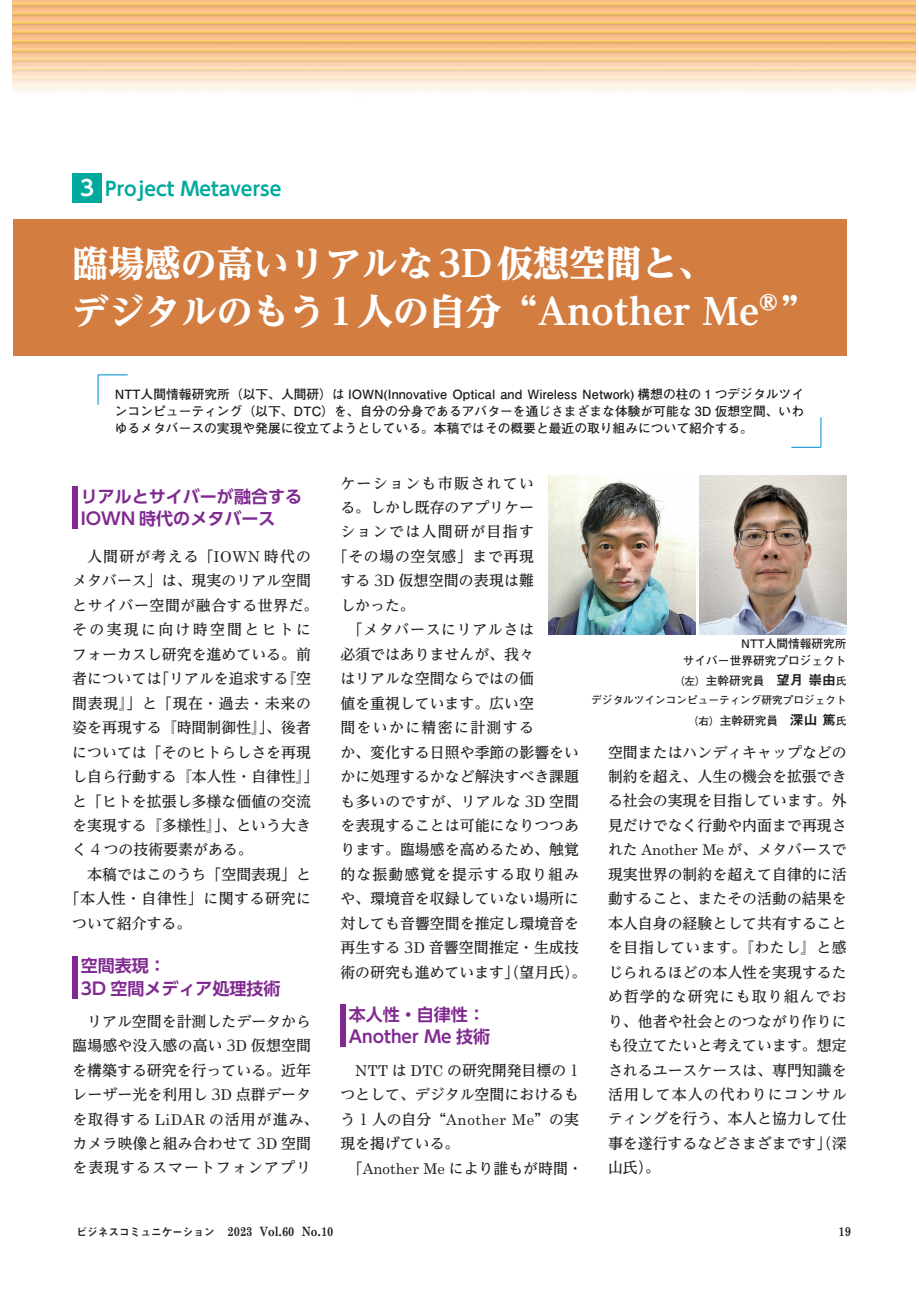
<style>
.page{position:relative;width:919px;height:1289px;background:#fff}
.page>*{position:absolute;margin:0;border:0;box-sizing:border-box;transform-origin:0 0}
.t1{font:800 36.15px/47.8px "UD Reimin Pro";color:#fff}
.t2{font:700 19.2px "UD Shin Go Pro De";color:#00a99d}
.t3{font:700 16.95px/22.4px "UD Shin Go Pro De";color:#802990}
.t4{font:500 14.85px/24.5px "UD Reimin Pro";color:#231f20}
.t5{font:500 14.85px "UD Reimin Pro";letter-spacing:.09em;color:#231f20}
.t6{font:500 14.85px "UD Reimin Pro";letter-spacing:.04em;color:#231f20}
.t7{font:500 14.85px "UD Reimin Pro";letter-spacing:.075em;color:#231f20}
.t8{font:500 14.85px "UD Reimin Pro";letter-spacing:.045em;color:#231f20}
.t9{font:700 12.75px/17px "Futo Go B101 Pro";color:#231f20;text-align:justify}
.t10{font:12.75px "Century Sb Bold SI";color:#231f20;scale:.85 1}
.t11{font:700 11.7px/17px "Futo Go B101 Pro";color:#231f20;text-align:right}
.t12{font:700 10.65px "Futo Go B101 Pro";color:#231f20}
.s1{font-size:21.3px;color:#fff}
.s2{font-family:"Century Sb SI";font-weight:400}
.s3{font-weight:400}
.s4{font-size:10.65px}
.s5{font-family:"Midashi Go Pro MB31";font-weight:400;font-size:13.8px}
.s6{font-family:"Midashi Go Pro MB31";font-size:10.65px}
</style>
<div class="page">
<img style="left:13px;top:0;width:902px;height:91px">
<hr style="left:97px;top:375px;width:2px;height:30px;background:#0694d5">
<hr style="left:98px;top:374px;width:30px;height:1px;background:#0694d5">
<hr style="left:820px;top:417px;width:1px;height:30px;background:#0694d5">
<hr style="left:791px;top:447px;width:30px;height:1px;background:#0694d5">
<div style="left:72px;top:173px;width:30px;height:30px;background:#00a99d"></div>
<div style="left:13px;top:219px;width:833px;height:136px;background:#d37d41"></div>
<img style="left:549px;top:475px;width:146px;height:159px">
<img style="left:699px;top:475px;width:147px;height:159px">
<div style="left:72px;top:486px;width:5px;height:42px;background:#802990"></div>
<div style="left:72px;top:955px;width:5px;height:43px;background:#802990"></div>
<div style="left:340px;top:1003px;width:5px;height:43px;background:#802990"></div>
<p class="t2" style="left:80px;top:173px;width:203px"><span class="s1">3</span> Project Metaverse</p>
<h1 class="t1" style="left:72px;top:239px;width:746px">臨場感の高いリアルな3D仮想空間と、<br>デジタルのもう1人の自分“Another Me®”</h1>
<p class="t9" style="left:115px;top:384px;width:690px">NTT人間情報研究所（以下、人間研）は IOWN(Innovative Optical and Wireless Network) 構想の柱の 1 つデジタルツインコンピューティング（以下、DTC）を、自分の分身であるアバターを通じさまざまな体験が可能な 3D 仮想空間、いわゆるメタバースの実現や発展に役立てようとしている。本稿ではその概要と最近の取り組みについて紹介する。</p>
<p class="t3" style="left:81px;top:484px;width:223px">リアルとサイバーが融合する<br>IOWN 時代のメタバース</p>
<p class="t4" style="left:72px;top:543px;width:248px;text-indent:15px">人間研が考える「<span class="s2">IOWN</span> 時代のメタバース」は、現実のリアル空間とサイバー空間が融合する世界だ。その実現に向け時空間とヒトにフォーカスし研究を進めている。前者については「リアルを追求する『空間表現』」と「現在<span class="s3">・</span>過去<span class="s3">・</span>未来の姿を再現する『時間制御性』」、後者については「そのヒトらしさを再現し自ら行動する『本人性<span class="s3">・</span>自律性』」と「ヒトを拡張し多様な価値の交流を実現する『多様性』」、という大きく <span class="s3">4</span> つの技術要素がある。</p>
<p class="t4" style="left:87px;top:861px;width:225px">本稿ではこのうち「空間表現」と</p>
<p class="t6" style="left:65px;top:886px;width:248px">「本人性<span class="s3">・</span>自律性」に関する研究に</p>
<p class="t4" style="left:72px;top:910px;width:121px">ついて紹介する。</p>
<p class="t3" style="left:81px;top:954px;width:201px">空間表現：<br>3D 空間メディア処理技術</p>
<p class="t4" style="left:72px;top:1008px;width:247px;text-align:center">リアル空間を計測したデータから<br>臨場感や没入感の高い <span class="s3">3</span><span class="s2">D</span> 仮想空間を構築する研究を行っている。近年レーザー光を利用し <span class="s3">3</span><span class="s2">D</span> 点群データを取得する <span class="s2">LiDAR</span> の活用が進み、カメラ映像と組み合わせて <span class="s3">3</span><span class="s2">D</span> 空間を表現するスマートフォンアプリ</p>
<p class="t5" style="left:340px;top:471px;width:195px">ケーションも市販されてい</p>
<p class="t4" style="left:340px;top:495px;width:195px">る。しかし既存のアプリケー</p>
<p class="t5" style="left:340px;top:519px;width:195px">ションでは人間研が目指す</p>
<p class="t6" style="left:333px;top:544px;width:202px">「その場の空気感」まで再現</p>
<p class="t4" style="left:340px;top:568px;width:195px">する <span class="s3">3</span><span class="s2">D</span> 仮想空間の表現は難</p>
<p class="t4" style="left:340px;top:592px;width:76px">しかった。</p>
<p class="t8" style="left:348px;top:617px;width:187px">「メタバースにリアルさは</p>
<p class="t4" style="left:340px;top:641px;width:195px">必須ではありませんが、我々</p>
<p class="t4" style="left:340px;top:666px;width:195px">はリアルな空間ならではの価</p>
<p class="t4" style="left:340px;top:690px;width:195px">値を重視しています。広い空</p>
<p class="t5" style="left:340px;top:715px;width:195px">間をいかに精密に計測する</p>
<p class="t4" style="left:340px;top:739px;width:240px">か、変化する日照や季節の影響をい</p>
<p class="t4" style="left:340px;top:763px;width:240px">かに処理するかなど解決すべき課題</p>
<p class="t4" style="left:340px;top:788px;width:240px">も多いのですが、リアルな <span class="s3">3</span><span class="s2">D</span> 空間</p>
<p class="t4" style="left:340px;top:812px;width:240px">を表現することは可能になりつつあ</p>
<p class="t4" style="left:340px;top:837px;width:240px">ります。臨場感を高めるため、触覚</p>
<p class="t7" style="left:340px;top:862px;width:240px">的な振動感覚を提示する取り組み</p>
<p class="t4" style="left:340px;top:886px;width:240px">や、環境音を収録していない場所に</p>
<p class="t4" style="left:340px;top:910px;width:240px">対しても音響空間を推定し環境音を</p>
<p class="t4" style="left:340px;top:935px;width:240px">再生する <span class="s3">3</span><span class="s2">D</span> 音響空間推定<span class="s3">・</span>生成技</p>
<p class="t4" style="left:340px;top:959px;width:247px">術の研究も進めています」（望月氏）。</p>
<p class="t3" style="left:349px;top:1002px;width:143px">本人性・自律性：<br>Another Me 技術</p>
<p class="t4" style="left:355px;top:1057px;width:225px"><span class="s2">NTT</span> は <span class="s2">DTC</span> の研究開発目標の <span class="s3">1</span></p>
<p class="t4" style="left:340px;top:1081px;width:240px">つとして、デジタル空間におけるも</p>
<p class="t4" style="left:340px;top:1106px;width:240px">う <span class="s3">1</span> 人の自分“<span class="s2">Another Me</span>”の実</p>
<p class="t4" style="left:340px;top:1130px;width:121px">現を掲げている。</p>
<p class="t4" style="left:348px;top:1155px;width:236px">「<span class="s2">Another Me</span> により誰もが時間<span class="s3">・</span></p>
<p class="t11" style="left:682px;top:634px;width:165px">NTT人間情報研究所<br>サイバー世界研究プロジェクト</p>
<p class="t11" style="left:674px;top:671px;width:174px"><span class="s4">（左）</span>主幹研究員　<span class="s5">望月 崇由</span><span class="s4">氏</span></p>
<p class="t12" style="left:591px;top:691px;width:257px">デジタルツインコンピューティング研究プロジェクト</p>
<p class="t11" style="left:687px;top:710px;width:160px"><span class="s4">（右）</span>主幹研究員　<span class="s5">深山 篤</span><span class="s4">氏</span></p>
<p class="t4" style="left:608px;top:739px;width:240px;text-align:justify">空間またはハンディキャップなどの制約を超え、人生の機会を拡張できる社会の実現を目指しています。外見だけでなく行動や内面まで再現された <span class="s2">Another Me</span> が、メタバースで現実世界の制約を超えて自律的に活動すること、またその活動の結果を本人自身の経験として共有することを目指しています。『わたし』と感じられるほどの本人性を実現するため哲学的な研究にも取り組んでおり、他者や社会とのつながり作りにも役立てたいと考えています。想定されるユースケースは、専門知識を活用して本人の代わりにコンサルティングを行う、本人と協力して仕事を遂行するなどさまざまです」（深山氏）。</p>
<p class="t10" style="left:77px;top:1221px;width:304px"><span class="s6">ビジネスコミュニケーション</span> 2023 Vol.60 No.10</p>
<p class="t10" style="left:838px;top:1221px;width:16px">19</p>
</div>
